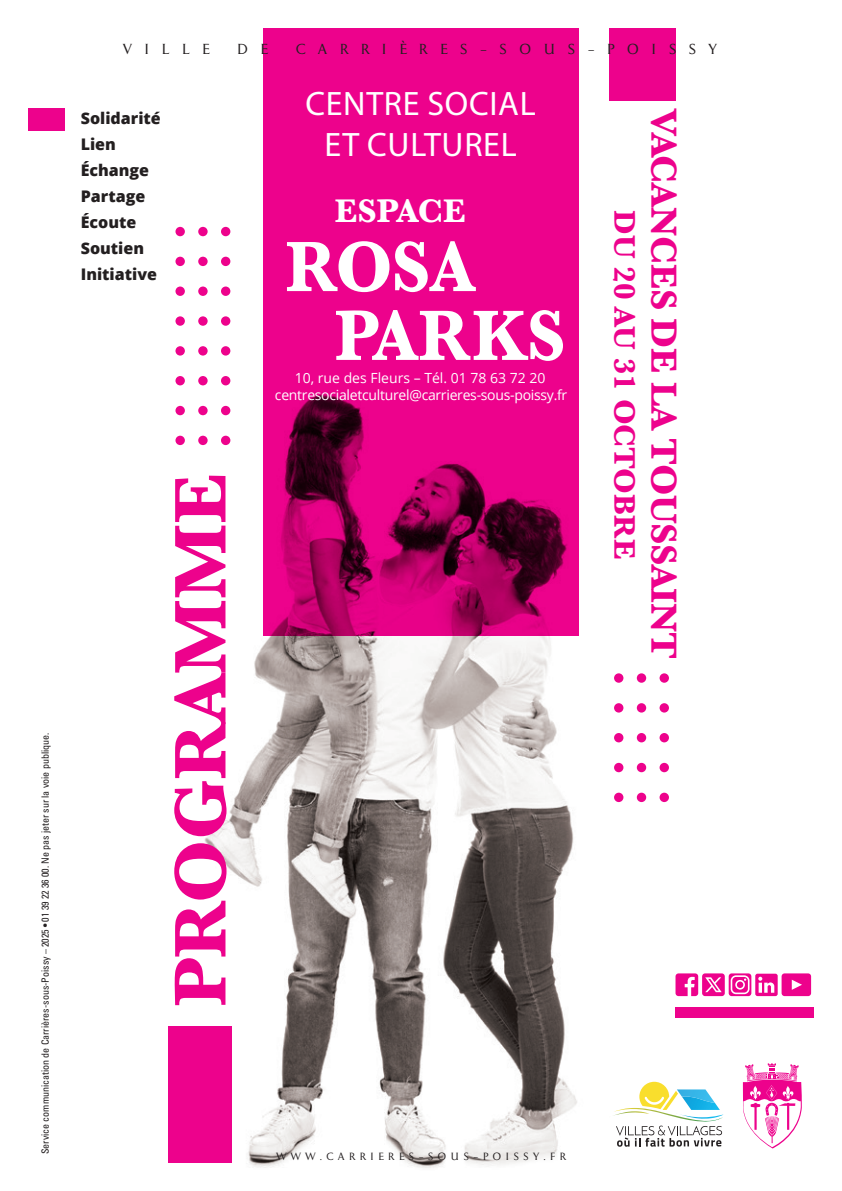
<style>
.page{position:relative;width:842px;height:1191px;background:#fff}
.page>*{position:absolute;margin:0;border:0;box-sizing:border-box;transform-origin:0 0}
.t1{font:700 76px "Baskerville";color:#ed028c}
.t2{font:700 74px/68.8px "Baskerville";letter-spacing:.01em;color:#fff;scale:.93 1}
.t3{font:700 37.6px "Baskerville";letter-spacing:-.01em;color:#ed028c}
.t4{font:34px/40.8px "Myriad Pro";letter-spacing:.02em;color:#fff;text-align:center}
.t5{font:700 34px "Baskerville";color:#fff}
.t6{font:700 30.8px "Baskerville";color:#ed028c}
.t7{font:800 16px/26px "Open Sans";color:#231f20}
.t8{font:14px/16.8px "Open Sans";letter-spacing:-.02em;color:#fff;text-align:center}
.t9{font:300 13.6px "Pompei New";letter-spacing:.89em;color:#231f20}
.t10{font:condensed 10px "Univers LT Pro";color:#231f20}
.t11{font:300 9.8px "Pompei New";letter-spacing:.42em;color:#231f20}
</style>
<div class="page">
<img style="left:64px;top:28px;width:750px;height:1140px">
<div style="left:609px;top:28px;width:66px;height:73px;background:#ed028c"></div>
<svg style="left:263px;top:28px;width:316px;height:608px;background:#d7017e"></svg>
<svg style="left:743px;top:1063px;width:59px;height:85px"></svg>
<div style="left:675px;top:1006px;width:139px;height:11px;background:#ed028c"></div>
<div style="left:175px;top:227px;width:10px;height:9px;background:#ed028c;border-radius:50%"></div>
<div style="left:175px;top:257px;width:10px;height:9px;background:#ed028c;border-radius:50%"></div>
<svg style="left:175px;top:286px;width:10px;height:10px"></svg>
<div style="left:175px;top:316px;width:10px;height:10px;background:#ed028c;border-radius:50%"></div>
<div style="left:175px;top:346px;width:10px;height:9px;background:#ed028c;border-radius:50%"></div>
<div style="left:175px;top:376px;width:10px;height:9px;background:#ed028c;border-radius:50%"></div>
<div style="left:175px;top:406px;width:10px;height:9px;background:#ed028c;border-radius:50%"></div>
<div style="left:175px;top:436px;width:10px;height:9px;background:#ed028c;border-radius:50%"></div>
<div style="left:198px;top:227px;width:10px;height:9px;background:#ed028c;border-radius:50%"></div>
<div style="left:198px;top:257px;width:10px;height:9px;background:#ed028c;border-radius:50%"></div>
<div style="left:198px;top:286px;width:10px;height:10px;background:#ed028c;border-radius:50%"></div>
<svg style="left:198px;top:316px;width:10px;height:10px"></svg>
<div style="left:198px;top:346px;width:10px;height:9px;background:#ed028c;border-radius:50%"></div>
<div style="left:198px;top:376px;width:10px;height:9px;background:#ed028c;border-radius:50%"></div>
<div style="left:198px;top:406px;width:10px;height:9px;background:#ed028c;border-radius:50%"></div>
<div style="left:198px;top:436px;width:10px;height:9px;background:#ed028c;border-radius:50%"></div>
<div style="left:221px;top:227px;width:9px;height:9px;background:#ed028c;border-radius:50%"></div>
<div style="left:221px;top:257px;width:9px;height:9px;background:#ed028c;border-radius:50%"></div>
<div style="left:221px;top:286px;width:9px;height:10px;background:#ed028c;border-radius:50%"></div>
<div style="left:221px;top:316px;width:9px;height:10px;background:#ed028c;border-radius:50%"></div>
<div style="left:221px;top:346px;width:9px;height:9px;background:#ed028c;border-radius:50%"></div>
<div style="left:221px;top:376px;width:9px;height:9px;background:#ed028c;border-radius:50%"></div>
<div style="left:221px;top:406px;width:9px;height:9px;background:#ed028c;border-radius:50%"></div>
<div style="left:221px;top:436px;width:9px;height:9px;background:#ed028c;border-radius:50%"></div>
<div style="left:614px;top:673px;width:9px;height:9px;background:#ed028c;border-radius:50%"></div>
<div style="left:614px;top:703px;width:9px;height:9px;background:#ed028c;border-radius:50%"></div>
<div style="left:614px;top:733px;width:9px;height:9px;background:#ed028c;border-radius:50%"></div>
<div style="left:614px;top:763px;width:9px;height:9px;background:#ed028c;border-radius:50%"></div>
<div style="left:614px;top:792px;width:9px;height:10px;background:#ed028c;border-radius:50%"></div>
<div style="left:637px;top:673px;width:9px;height:9px;background:#ed028c;border-radius:50%"></div>
<div style="left:637px;top:703px;width:9px;height:9px;background:#ed028c;border-radius:50%"></div>
<div style="left:637px;top:733px;width:9px;height:9px;background:#ed028c;border-radius:50%"></div>
<div style="left:637px;top:763px;width:9px;height:9px;background:#ed028c;border-radius:50%"></div>
<div style="left:637px;top:792px;width:9px;height:10px;background:#ed028c;border-radius:50%"></div>
<div style="left:659px;top:673px;width:10px;height:9px;background:#ed028c;border-radius:50%"></div>
<div style="left:659px;top:703px;width:10px;height:9px;background:#ed028c;border-radius:50%"></div>
<div style="left:659px;top:733px;width:10px;height:9px;background:#ed028c;border-radius:50%"></div>
<div style="left:659px;top:763px;width:10px;height:9px;background:#ed028c;border-radius:50%"></div>
<svg style="left:659px;top:792px;width:10px;height:10px"></svg>
<div style="left:28px;top:108px;width:36px;height:23px;background:#ed028c"></div>
<div style="left:168px;top:1026px;width:64px;height:136px;background:#ed028c"></div>
<svg style="left:675px;top:973px;width:136px;height:23px"></svg>
<svg style="left:608px;top:1081px;width:116px;height:65px"></svg>
<p class="t10" style="left:39px;top:1154px;width:423px;rotate:-90deg">Service communication de Carrières-sous-Poissy – 2025 • 01 39 22 36 00. Ne pas jeter sur la voie publique.</p>
<h3 class="t9" style="left:123px;top:40px;width:88px">VILLE</h3>
<h3 class="t9" style="left:237px;top:40px;width:33px">D E</h3>
<h3 class="t9" style="left:295px;top:40px;width:423px">CARRIÈRES-SOUS-POISSY</h3>
<h3 class="t7" style="left:81px;top:104px;width:82px">Solidarité<br>Lien<br>Échange<br>Partage<br>Écoute<br>Soutien<br>Initiative</h3>
<h1 class="t1" style="left:148px;top:1006px;width:535px;rotate:-90deg">PROGRAMME</h1>
<h3 class="t4" style="left:305px;top:83px;width:232px">CENTRE SOCIAL<br>ET CULTUREL</h3>
<h3 class="t5" style="left:335px;top:187px;width:132px">ESPACE</h3>
<h2 class="t2" style="left:335px;top:233px;width:249px;text-indent:-49px">ROSA<br>PARKS</h2>
<h3 class="t8" style="left:275px;top:369px;width:294px">10, rue des Fleurs – Tél. 01 78 63 72 20 centresocialetculturel@carrieres-sous-poissy.fr</h3>
<h3 class="t6" style="left:646px;top:210px;width:350px;rotate:90deg">DU 20 AU 31 OCTOBRE</h3>
<h3 class="t3" style="left:690px;top:109px;width:551px;rotate:90deg">VACANCES DE LA TOUSSAINT</h3>
<p class="t11" style="left:276px;top:1149px;width:291px">WWW.CARRIERES-SOUS-POISSY.FR</p>
</div>
